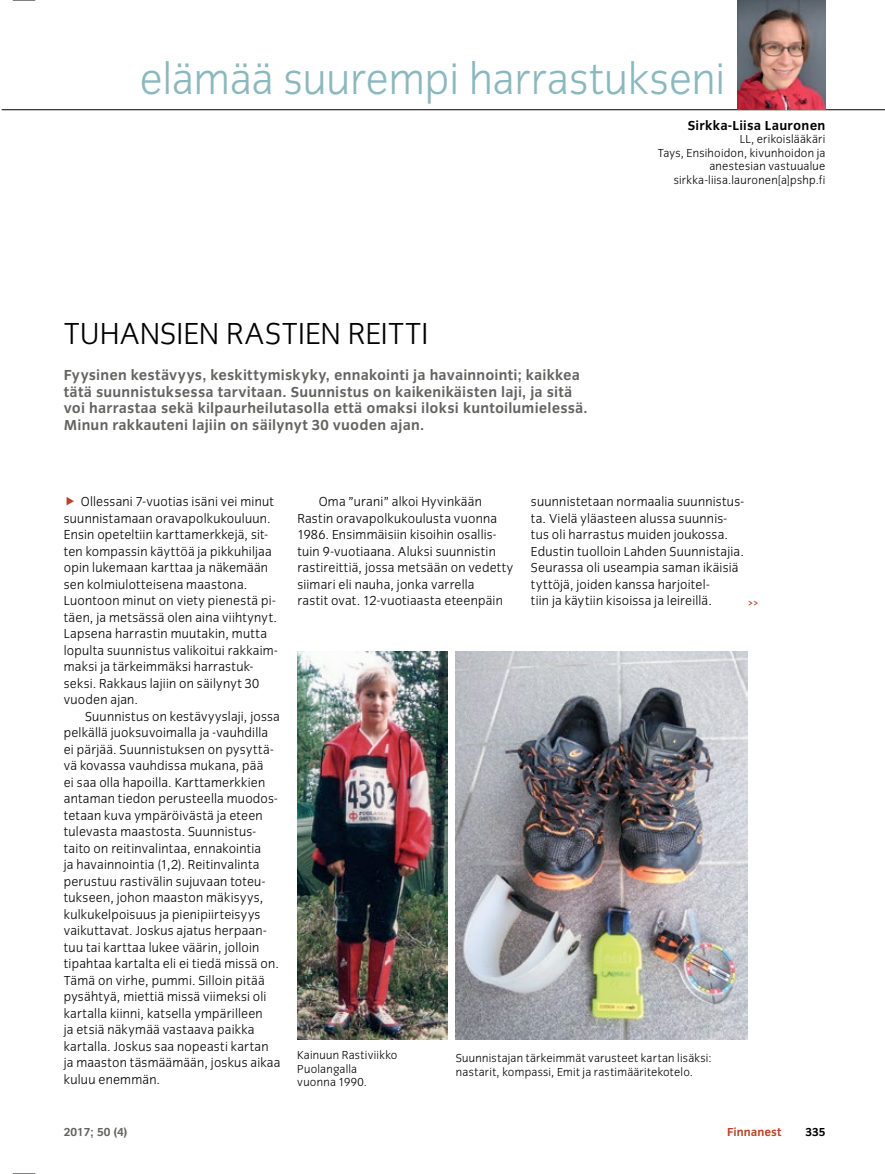
<style>
.page{position:relative;width:885px;height:1174px;background:#fff}
.page>*{position:absolute;margin:0;border:0;box-sizing:border-box;transform-origin:0 0}
.t1{font:300 45px "Congress Sans";letter-spacing:-.005em;color:#8bb8bd}
.t2{font:300 31.5px "Congress Sans";color:#000}
.t3{font:700 15px/16.5px "Congress Sans";letter-spacing:.01em;color:#636361}
.t4{font:300 13.5px/16.5px "Congress Sans";letter-spacing:.015em;color:#000}
.t5{font:700 13.5px "Congress Sans";letter-spacing:.015em;color:#000}
.t6{font:300 12px/13.5px "Congress Sans";letter-spacing:.02em;color:#000}
.t7{font:700 12px "Congress Sans";color:#636361}
.t8{font:700 12px "Congress Sans";color:#be4026}
.t9{font:700 12px "Congress Sans";color:#000}
.t10{font:700 12px "Adobe Caslon Pro";color:#be4026}
</style>
<div class="page">
<hr style="left:2px;top:109px;width:882px;height:1px;background:#000">
<img style="left:737px;top:0;width:88px;height:109px">
<svg style="left:13px;top:0;width:22px;height:1px"></svg>
<svg style="left:13px;top:1173px;width:22px;height:1px"></svg>
<img style="left:297px;top:651px;width:150px;height:388px">
<img style="left:456px;top:651px;width:291px;height:388px">
<h1 class="t1" style="left:139px;top:54px;width:587px">elämää suurempi harrastukseni</h1>
<p class="t5" style="left:687px;top:117px;width:139px">Sirkka-Liisa Lauronen</p>
<p class="t6" style="left:657px;top:132px;width:169px;text-align:right">LL, erikoislääkäri<br>Tays, Ensihoidon, kivunhoidon ja anestesian vastuualue sirkka-liisa.lauronen[a]pshp.fi</p>
<h2 class="t2" style="left:64px;top:316px;width:366px">TUHANSIEN RASTIEN REITTI</h2>
<p class="t3" style="left:64px;top:367px;width:525px">Fyysinen kestävyys, keskittymiskyky, ennakointi ja havainnointi; kaikkea tätä suunnistuksessa tarvitaan. Suunnistus on kaikenikäisten laji, ja sitä voi harrastaa sekä kilpaurheilutasolla että omaksi iloksi kuntoilumielessä.<br>Minun rakkauteni lajiin on säilynyt 30 vuoden ajan.</p>
<p class="t4" style="left:64px;top:494px;width:215px;text-indent:17px">Ollessani 7-vuotias isäni vei minut suunnistamaan oravapolkukouluun.<br>Ensin opeteltiin karttamerkkejä, sit&shy;ten kompassin käyttöä ja pikkuhiljaa opin lukemaan karttaa ja näkemään sen kolmiulotteisena maastona.<br>Luontoon minut on viety pienestä pi&shy;täen, ja metsässä olen aina viihtynyt.<br>Lapsena harrastin muutakin, mutta lopulta suunnistus valikoitui rakkaim&shy;maksi ja tärkeimmäksi harrastuk&shy;seksi. Rakkaus lajiin on säilynyt 30 vuoden ajan.</p>
<p class="t4" style="left:64px;top:708px;width:218px;text-indent:21px">Suunnistus on kestävyyslaji, jossa pelkällä juoksuvoimalla ja -vauhdilla ei pärjää. Suunnistuksen on pysyttä&shy;vä kovassa vauhdissa mukana, pää<br>ei saa olla hapoilla. Karttamerkkien antaman tiedon perusteella muodos&shy;tetaan kuva ympäröivästä ja eteen tulevasta maastosta. Suunnistus&shy;taito on reitinvalintaa, ennakointia<br>ja havainnointia (1,2). Reitinvalinta perustuu rastivälin sujuvaan toteu&shy;tukseen, johon maaston mäkisyys, kulkukelpoisuus ja pienipiirteisyys vaikuttavat. Joskus ajatus herpaan&shy;tuu tai karttaa lukee väärin, jolloin tipahtaa kartalta eli ei tiedä missä on.<br>Tämä on virhe, pummi. Silloin pitää pysähtyä, miettiä missä viimeksi oli kartalla kiinni, katsella ympärilleen<br>ja etsiä näkymää vastaava paikka kartalla. Joskus saa nopeasti kartan ja maaston täsmäämään, joskus aikaa kuluu enemmän.</p>
<p class="t4" style="left:297px;top:493px;width:217px;text-indent:21px">Oma ”urani” alkoi Hyvinkään Rastin oravapolkukoulusta vuonna 1986. Ensimmäisiin kisoihin osallis&shy;tuin 9-vuotiaana. Aluksi suunnistin rastireittiä, jossa metsään on vedetty siimari eli nauha, jonka varrella<br>rastit ovat. 12-vuotiaasta eteenpäin</p>
<p class="t4" style="left:531px;top:493px;width:214px">suunnistetaan normaalia suunnistus&shy;ta. Vielä yläasteen alussa suunnis&shy;tus oli harrastus muiden joukossa.<br>Edustin tuolloin Lahden Suunnistajia.<br>Seurassa oli useampia saman ikäisiä tyttöjä, joiden kanssa harjoitel-<br>tiin ja käytiin kisoissa ja leireillä.</p>
<p class="t10" style="left:747px;top:595px;width:13px">&gt;&gt;</p>
<p class="t6" style="left:297px;top:1048px;width:102px">Kainuun Rastiviikko<br>Puolangalla vuonna 1990.</p>
<p class="t6" style="left:456px;top:1051px;width:257px">Suunnistajan tärkeimmät varusteet kartan lisäksi: nastarit, kompassi, Emit ja rastimääritekotelo.</p>
<p class="t7" style="left:64px;top:1125px;width:65px">2017; 50 (4)</p>
<p class="t8" style="left:727px;top:1125px;width:56px">Finnanest</p>
<p class="t9" style="left:805px;top:1125px;width:22px">335</p>
</div>
